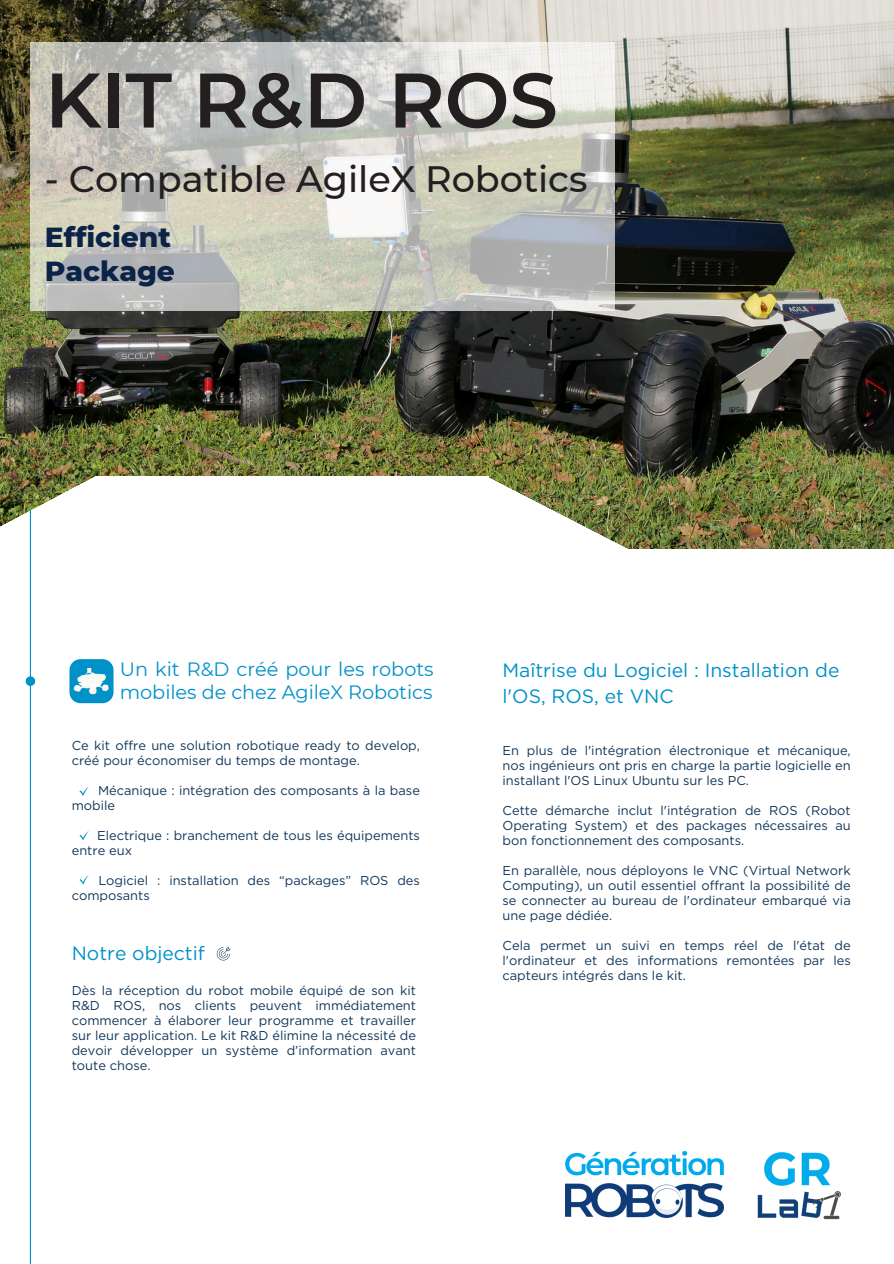
<style>
.page{position:relative;width:894px;height:1264px;background:#fff}
.page>*{position:absolute;margin:0;border:0;box-sizing:border-box;transform-origin:0 0}
.t1{font:600 77.1px "Montserrat";color:#231f20}
.t2{font:500 36.6px "Montserrat";color:#231f20}
.t3{font:800 28.2px/33.8px "Montserrat";color:#0b2347}
.t4{font:19.35px/23px "Montserrat";color:#0091c9}
.t5{font:19.35px/26.5px "Gotham";color:#0091c9}
.t6{font:19.2px "Gotham";color:#0091c9}
.t7{font:12.9px/15px "Gotham";color:#0f3559;text-align:justify}
.t8{font:500 7.2px "Montserrat";letter-spacing:-.005em;color:#231f20}
</style>
<div class="page">
<img style="left:565px;top:1151px;width:158px;height:66px">
<img style="left:757px;top:1152px;width:84px;height:68px">
<img style="left:0;top:0;width:893px;height:549px">
<svg style="left:30px;top:42px;width:584px;height:268px;background:#cacac3"></svg>
<svg style="left:79px;top:786px;width:10px;height:9px"></svg>
<svg style="left:79px;top:831px;width:10px;height:9px"></svg>
<svg style="left:79px;top:875px;width:10px;height:9px"></svg>
<svg style="left:217px;top:947px;width:13px;height:13px"></svg>
<img style="left:488px;top:476px;width:157px;height:73px">
<div style="left:95px;top:476px;width:393px;height:133px;background:#fff"></div>
<hr style="left:30px;top:509px;width:1px;height:754px;background:#0091c9">
<svg style="left:0;top:476px;width:114px;height:251px"></svg>
<h3 class="t1" style="left:45px;top:53px;width:514px">KIT R&amp;D ROS</h3>
<h3 class="t2" style="left:45px;top:156px;width:544px">- Compatible AgileX Robotics</h3>
<h4 class="t3" style="left:45px;top:220px;width:131px">Efficient<br>Package</h4>
<p class="t8" style="left:728px;top:404px;width:18px">IP54</p>
<p class="t8" style="left:728px;top:446px;width:17px">SDK</p>
<p class="t4" style="left:120px;top:657px;width:315px">Un kit R&amp;D créé pour les robots mobiles de chez AgileX Robotics</p>
<h1 class="t7" style="left:72px;top:738px;width:350px">Ce kit offre une solution robotique ready to develop, créé pour économiser du temps de montage.</h1>
<h2 class="t7" style="left:72px;top:783px;width:349px;text-indent:26px">Mécanique : intégration des composants à la base mobile</h2>
<p class="t7" style="left:72px;top:828px;width:349px;text-indent:25px">Electrique : branchement de tous les équipements entre eux</p>
<p class="t7" style="left:72px;top:873px;width:349px;text-indent:27px">Logiciel : installation des “packages” ROS des composants</p>
<h3 class="t6" style="left:72px;top:941px;width:135px">Notre objectif</h3>
<p class="t7" style="left:72px;top:982px;width:346px">Dès la réception du robot mobile équipé de son kit R&amp;D ROS, nos clients peuvent immédiatement commencer à élaborer leur programme et travailler sur leur application. Le kit R&amp;D élimine la nécessité de devoir développer un système d’information avant toute chose.</p>
<p class="t5" style="left:502px;top:656px;width:338px">Maîtrise du Logiciel : Installation de l'OS, ROS, et VNC</p>
<h4 class="t7" style="left:502px;top:743px;width:350px">En plus de l'intégration électronique et mécanique, nos ingénieurs ont pris en charge la partie logicielle en installant l'OS Linux Ubuntu sur les PC.</h4>
<h4 class="t7" style="left:502px;top:803px;width:350px">Cette démarche inclut l'intégration de ROS (Robot Operating System) et des packages nécessaires au bon fonctionnement des composants.</h4>
<h4 class="t7" style="left:502px;top:863px;width:350px">En parallèle, nous déployons le VNC (Virtual Network Computing), un outil essentiel offrant la possibilité de se connecter au bureau de l'ordinateur embarqué via une page dédiée.</h4>
<h4 class="t7" style="left:502px;top:938px;width:350px">Cela permet un suivi en temps réel de l'état de l'ordinateur et des informations remontées par les capteurs intégrés dans le kit.</h4>
</div>
